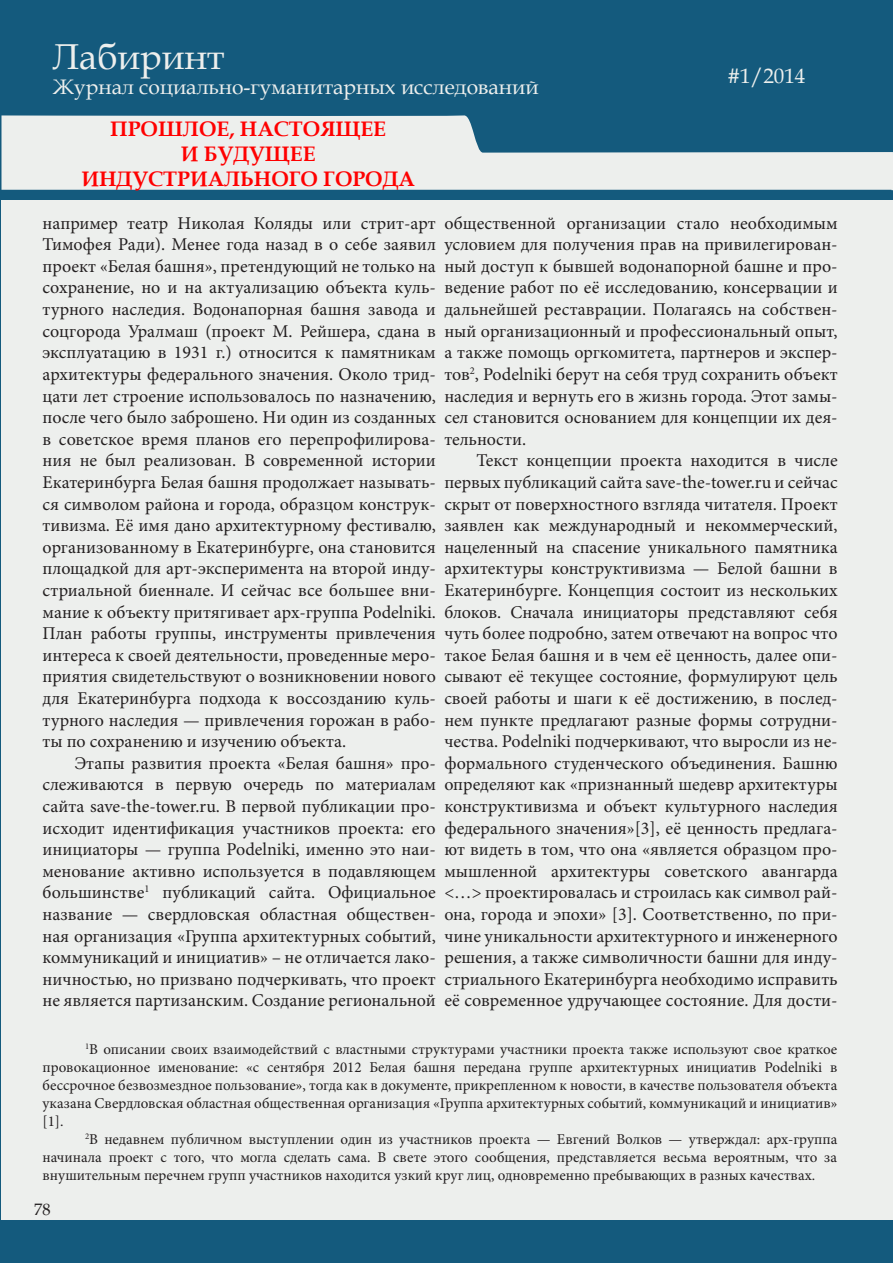
<style>
.page{position:relative;width:893px;height:1263px;background:#fff}
.page>*{position:absolute;margin:0;border:0;box-sizing:border-box;transform-origin:0 0}
.t1{font:36px "Book Antiqua";color:#edefed}
.t2{font:21px "Book Antiqua";color:#edefed}
.t3{font:700 21px "Book Antiqua";color:#f00}
.t4{font:18px/21.6px "Minion Pro";color:#231f20;text-align:justify}
.t5{font:16.5px "Book Antiqua";color:#231f20}
.t6{font:15px/18px "Minion Pro";color:#231f20;text-align:justify}
</style>
<div class="page">
<div style="left:1px;top:0;width:892px;height:1262px;background:#145a7d"></div>
<div style="left:2px;top:200px;width:891px;height:1020px;background:#edefed"></div>
<svg style="left:2px;top:115px;width:889px;height:75px;fill:#edefed"></svg>
<svg style="left:891px;top:152px;width:2px;height:1111px"></svg>
<p class="t1" style="left:53px;top:31px;width:173px">Лабиринт</p>
<p class="t2" style="left:53px;top:72px;width:487px">Журнал социально-гуманитарных исследований</p>
<p class="t2" style="left:727px;top:61px;width:79px">#1/2014</p>
<p class="t3" style="left:110px;top:114px;width:277px">ПРОШЛОЕ, НАСТОЯЩЕЕ</p>
<p class="t3" style="left:181px;top:139px;width:136px">И БУДУЩЕЕ</p>
<p class="t3" style="left:81px;top:165px;width:335px">ИНДУСТРИАЛЬНОГО ГОРОДА</p>
<p class="t4" style="left:43px;top:212px;width:395px">например театр Николая Коляды или стрит-арт Тимофея Ради). Менее года назад в о себе заявил проект «Белая башня», претендующий не только на сохранение, но и на актуализацию объекта куль&shy;турного наследия. Водонапорная башня завода и соцгорода Уралмаш (проект М. Рейшера, сдана в эксплуатацию в 1931 г.) относится к памятникам архитектуры федерального значения. Около трид&shy;цати лет строение использовалось по назначению, после чего было заброшено. Ни один из созданных в советское время планов его перепрофилирова&shy;ния не был реализован. В современной истории Екатеринбурга Белая башня продолжает называть&shy;ся символом района и города, образцом конструк&shy;тивизма. Её имя дано архитектурному фестивалю, организованному в Екатеринбурге, она становится площадкой для арт-эксперимента на второй инду&shy;стриальной биеннале. И сейчас все большее вни&shy;мание к объекту притягивает арх-группа Podelniki.<br>План работы группы, инструменты привлечения интереса к своей деятельности, проведенные меро&shy;приятия свидетельствуют о возникновении нового для Екатеринбурга подхода к воссозданию куль&shy;турного наследия — привлечения горожан в рабо&shy;ты по сохранению и изучению объекта.</p>
<p class="t4" style="left:43px;top:752px;width:395px;text-indent:32px">Этапы развития проекта «Белая башня» про&shy;слеживаются в первую очередь по материалам сайта save-the-tower.ru. В первой публикации про&shy;исходит идентификация участников проекта: его инициаторы — группа Podelniki, именно это наи&shy;менование активно используется в подавляющем большинстве<sup>1</sup> публикаций сайта. Официальное название — свердловская областная обществен&shy;ная организация «Группа архитектурных событий, коммуникаций и инициатив» – не отличается лако&shy;ничностью, но призвано подчеркивать, что проект не является партизанским. Создание региональной</p>
<p class="t4" style="left:444px;top:212px;width:395px">общественной организации стало необходимым условием для получения прав на привилегирован&shy;ный доступ к бывшей водонапорной башне и про&shy;ведение работ по её исследованию, консервации и дальнейшей реставрации. Полагаясь на собствен&shy;ный организационный и профессиональный опыт, а также помощь оргкомитета, партнеров и экспер&shy;тов<sup>2</sup>, Podelniki берут на себя труд сохранить объект наследия и вернуть его в жизнь города. Этот замы&shy;сел становится основанием для концепции их дея&shy;тельности.</p>
<p class="t4" style="left:444px;top:450px;width:395px;text-indent:32px">Текст концепции проекта находится в числе первых публикаций сайта save-the-tower.ru и сейчас скрыт от поверхностного взгляда читателя. Проект заявлен как международный и некоммерческий, нацеленный на спасение уникального памятника архитектуры конструктивизма — Белой башни в Екатеринбурге. Концепция состоит из нескольких блоков. Сначала инициаторы представляют себя чуть более подробно, затем отвечают на вопрос что такое Белая башня и в чем её ценность, далее опи&shy;сывают её текущее состояние, формулируют цель своей работы и шаги к её достижению, в послед&shy;нем пункте предлагают разные формы сотрудни&shy;чества. Podelniki подчеркивают, что выросли из не&shy;формального студенческого объединения. Башню определяют как «признанный шедевр архитектуры конструктивизма и объект культурного наследия федерального значения»[3], её ценность предлага&shy;ют видеть в том, что она «является образцом про&shy;мышленной архитектуры советского авангарда &lt;…&gt; проектировалась и строилась как символ рай&shy;она, города и эпохи» [3]. Соответственно, по при&shy;чине уникальности архитектурного и инженерного решения, а также символичности башни для инду&shy;стриального Екатеринбурга необходимо исправить её современное удручающее состояние. Для дости-</p>
<p class="t6" style="left:43px;top:1041px;width:796px;text-indent:43px"><sup>1</sup>В описании своих взаимодействий с властными структурами участники проекта также используют свое краткое провокационное именование: «с сентября 2012 Белая башня передана группе архитектурных инициатив Podelniki в бессрочное безвозмездное пользование», тогда как в документе, прикрепленном к новости, в качестве пользователя объекта указана Свердловская областная общественная организация «Группа архитектурных событий, коммуникаций и инициатив» [1].</p>
<p class="t6" style="left:43px;top:1131px;width:796px;text-indent:43px"><sup>2</sup>В недавнем публичном выступлении один из участников проекта — Евгений Волков — утверждал: арх-группа начинала проект с того, что могла сделать сама. В свете этого сообщения, представляется весьма вероятным, что за внушительным перечнем групп участников находится узкий круг лиц, одновременно пребывающих в разных качествах.</p>
<p class="t5" style="left:34px;top:1198px;width:18px">78</p>
</div>
